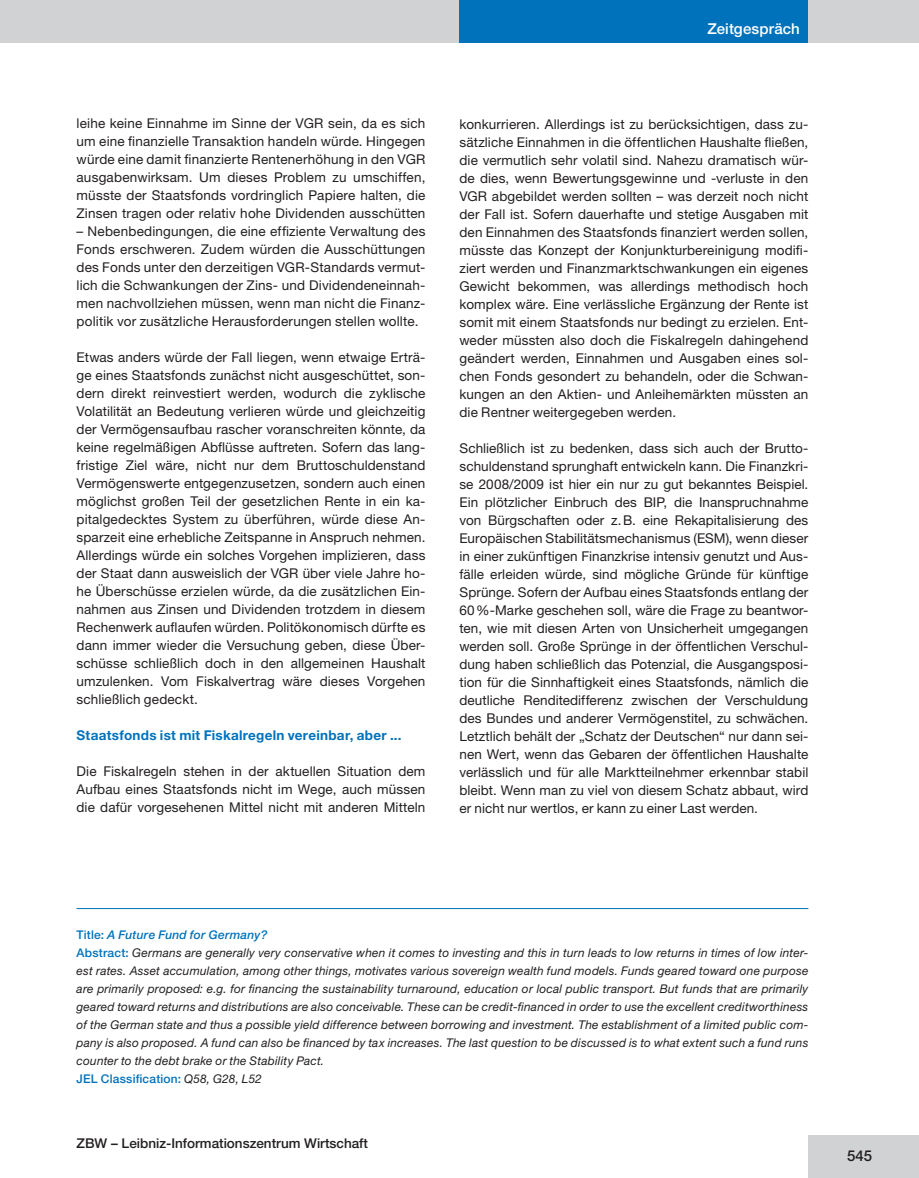
<style>
.page{position:relative;width:919px;height:1178px;background:#fff}
.page>*{position:absolute;margin:0;border:0;box-sizing:border-box;transform-origin:0 0}
.t1{font:500 15px "Helvetica Neue";letter-spacing:.01em;color:#fff}
.t2{font:500 15px "Helvetica Neue";color:#231f20}
.t3{font:13.5px/18px "Helvetica Neue";letter-spacing:.01em;color:#231f20;text-align:justify}
.t4{font:700 13.5px "Helvetica Neue";letter-spacing:.02em;color:#0072bc}
.t5{font:500 13.5px "Helvetica Neue";color:#231f20}
.t6{font:italic 12px/18px "Helvetica Neue";letter-spacing:.015em;color:#231f20}
.s1{font-weight:500;font-style:normal;color:#0072bc}
.s2{font-weight:500;color:#0072bc}
</style>
<div class="page">
<div style="left:0;top:0;width:918px;height:43px;background:#d1d2d4"></div>
<div style="left:459px;top:0;width:349px;height:43px;background:#0072bc"></div>
<div style="left:808px;top:1135px;width:110px;height:43px;background:#d1d2d4"></div>
<hr style="left:77px;top:908px;width:731px;height:1px;background:#0072bc">
<p class="t3" style="left:77px;top:114px;width:350px">leihe keine Einnahme im Sinne der VGR sein, da es sich um eine finanzielle Transaktion handeln würde. Hingegen würde eine damit finanzierte Rentenerhöhung in den VGR ausgabenwirksam. Um dieses Problem zu umschiffen, müsste der Staatsfonds vordringlich Papiere halten, die Zinsen tragen oder relativ hohe Dividenden ausschütten</p>
<p class="t3" style="left:77px;top:222px;width:350px">– Nebenbedingungen, die eine effiziente Verwaltung des Fonds erschweren. Zudem würden die Ausschüttungen des Fonds unter den derzeitigen VGR-Standards vermut&shy;lich die Schwankungen der Zins- und Dividendeneinnah&shy;men nachvollziehen müssen, wenn man nicht die Finanz&shy;politik vor zusätzliche Herausforderungen stellen wollte.</p>
<p class="t3" style="left:77px;top:348px;width:350px">Etwas anders würde der Fall liegen, wenn etwaige Erträ&shy;ge eines Staatsfonds zunächst nicht ausgeschüttet, son&shy;dern direkt reinvestiert werden, wodurch die zyklische Volatilität an Bedeutung verlieren würde und gleichzeitig der Vermögensaufbau rascher voranschreiten könnte, da keine regelmäßigen Abflüsse auftreten. Sofern das lang&shy;fristige Ziel wäre, nicht nur dem Bruttoschuldenstand Vermögenswerte entgegenzusetzen, sondern auch einen möglichst großen Teil der gesetzlichen Rente in ein ka&shy;pitalgedecktes System zu überführen, würde diese An&shy;sparzeit eine erhebliche Zeitspanne in Anspruch nehmen.<br>Allerdings würde ein solches Vorgehen implizieren, dass der Staat dann ausweislich der VGR über viele Jahre ho&shy;he Überschüsse erzielen würde, da die zusätzlichen Ein&shy;nahmen aus Zinsen und Dividenden trotzdem in diesem Rechenwerk auflaufen würden. Politökonomisch dürfte es dann immer wieder die Versuchung geben, diese Über&shy;schüsse schließlich doch in den allgemeinen Haushalt umzulenken. Vom Fiskalvertrag wäre dieses Vorgehen schließlich gedeckt.</p>
<p class="t4" style="left:77px;top:727px;width:326px">Staatsfonds ist mit Fiskalregeln vereinbar, aber ...</p>
<p class="t3" style="left:77px;top:762px;width:350px">Die Fiskalregeln stehen in der aktuellen Situation dem Aufbau eines Staatsfonds nicht im Wege, auch müssen die dafür vorgesehenen Mittel nicht mit anderen Mitteln</p>
<p class="t1" style="left:707px;top:20px;width:94px">Zeitgespräch</p>
<p class="t3" style="left:459px;top:115px;width:350px">konkurrieren. Allerdings ist zu berücksichtigen, dass zu&shy;sätzliche Einnahmen in die öffentlichen Haushalte fließen, die vermutlich sehr volatil sind. Nahezu dramatisch wür&shy;de dies, wenn Bewertungsgewinne und -verluste in den VGR abgebildet werden sollten – was derzeit noch nicht der Fall ist. Sofern dauerhafte und stetige Ausgaben mit den Einnahmen des Staatsfonds finanziert werden sollen, müsste das Konzept der Konjunkturbereinigung modifi&shy;ziert werden und Finanzmarktschwankungen ein eigenes Gewicht bekommen, was allerdings methodisch hoch komplex wäre. Eine verlässliche Ergänzung der Rente ist somit mit einem Staatsfonds nur bedingt zu erzielen. Ent&shy;weder müssten also doch die Fiskalregeln dahingehend geändert werden, Einnahmen und Ausgaben eines sol&shy;chen Fonds gesondert zu behandeln, oder die Schwan&shy;kungen an den Aktien- und Anleihemärkten müssten an die Rentner weitergegeben werden.</p>
<p class="t3" style="left:459px;top:439px;width:350px">Schließlich ist zu bedenken, dass sich auch der Brutto&shy;schuldenstand sprunghaft entwickeln kann. Die Finanzkri&shy;se 2008/2009 ist hier ein nur zu gut bekanntes Beispiel.<br>Ein plötzlicher Einbruch des BIP, die Inanspruchnahme von Bürgschaften oder z.B. eine Rekapitalisierung des Europäischen Stabilitätsmechanismus (ESM), wenn dieser in einer zukünftigen Finanzkrise intensiv genutzt und Aus&shy;fälle erleiden würde, sind mögliche Gründe für künftige Sprünge. Sofern der Aufbau eines Staatsfonds entlang der 60%-Marke geschehen soll, wäre die Frage zu beantwor&shy;ten, wie mit diesen Arten von Unsicherheit umgegangen werden soll. Große Sprünge in der öffentlichen Verschul&shy;dung haben schließlich das Potenzial, die Ausgangsposi&shy;tion für die Sinnhaftigkeit eines Staatsfonds, nämlich die deutliche Renditedifferenz zwischen der Verschuldung des Bundes und anderer Vermögenstitel, zu schwächen.<br>Letztlich behält der „Schatz der Deutschen“ nur dann sei&shy;nen Wert, wenn das Gebaren der öffentlichen Haushalte verlässlich und für alle Marktteilnehmer erkennbar stabil bleibt. Wenn man zu viel von diesem Schatz abbaut, wird er nicht nur wertlos, er kann zu einer Last werden.</p>
<p class="t6" style="left:77px;top:925px;width:733px"><span class="s1">Title:</span> <span class="s2">A Future Fund for Germany?<br></span><span class="s1">Abstract:</span> Germans are generally very conservative when it comes to investing and this in turn leads to low returns in times of low inter&shy;est rates. Asset accumulation, among other things, motivates various sovereign wealth fund models. Funds geared toward one purpose are primarily proposed: e.g. for financing the sustainability turnaround, education or local public transport. But funds that are primarily geared toward returns and distributions are also conceivable. These can be credit-financed in order to use the excellent creditworthiness of the German state and thus a possible yield difference between borrowing and investment. The establishment of a limited public com&shy;pany is also proposed. A fund can also be financed by tax increases. The last question to be discussed is to what extent such a fund runs counter to the debt brake or the Stability Pact.<br><span class="s1">JEL Classification:</span> Q58, G28, L52</p>
<p class="t5" style="left:77px;top:1135px;width:293px">ZBW – Leibniz-Informationszentrum Wirtschaft</p>
<p class="t2" style="left:847px;top:1147px;width:27px">545</p>
</div>
